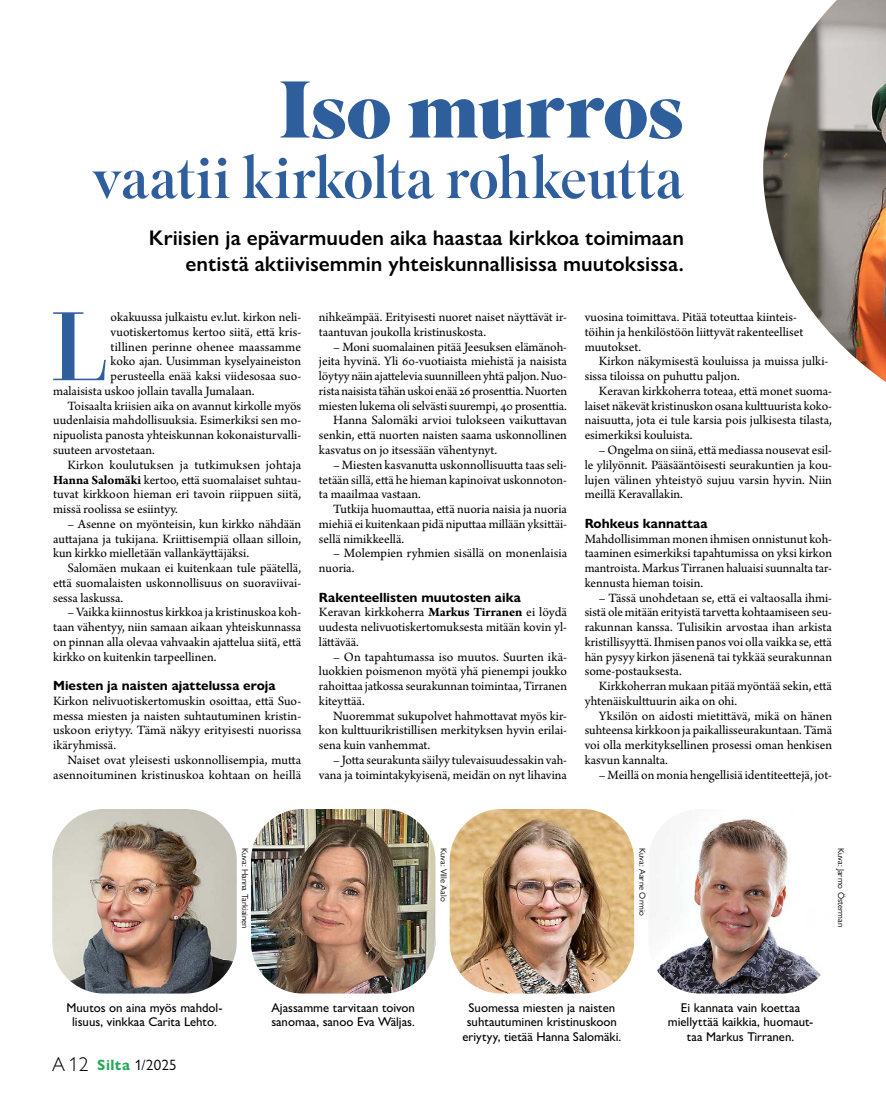
<style>
.page{position:relative;width:886px;height:1099px;background:#fff}
.page>*{position:absolute;margin:0;border:0;box-sizing:border-box;transform-origin:0 0}
.t1{font:500 102.62px "Questa Grande";color:#2e5e9c}
.t2{font:900 80px "Superior Title";letter-spacing:-.015em;color:#2e5e9c}
.t3{font:58.75px "Superior Title";letter-spacing:-.02em;color:#2e5e9c}
.t4{font:600 21.25px/25.8px "Gill Sans Nova";color:#000;text-align:right}
.t5{font:15px "Gill Sans Nova";color:#000}
.t6{font:13.38px/14.8px "Arno Pro";color:#000;text-align:justify}
.t7{font:700 13.38px "Gill Sans Nova";color:#000}
.t8{font:500 12.75px/14.8px "Gill Sans Nova";color:#000;text-align:center}
.t9{font:8.75px "Gill Sans Nova";color:#000}
.s1{font-weight:700}
.s2{font-weight:300;font-size:20px}
.s3{font-weight:700;color:#25ab55}
</style>
<div class="page">
<img style="left:763px;top:0;width:123px;height:382px">
<img style="left:52px;top:809px;width:185px;height:184px">
<img style="left:251px;top:809px;width:184px;height:184px">
<img style="left:450px;top:809px;width:184px;height:184px">
<img style="left:657px;top:818px;width:164px;height:175px">
<h2 class="t2" style="left:279px;top:59px;width:407px">Iso murros</h2>
<h3 class="t3" style="left:92px;top:142px;width:594px">vaatii kirkolta rohkeutta</h3>
<h3 class="t4" style="left:149px;top:225px;width:537px">Kriisien ja epävarmuuden aika haastaa kirkkoa toimimaan entistä aktiivisemmin yhteiskunnallisissa muutoksissa.</h3>
<h1 class="t1" style="left:50px;top:284px;width:59px">L</h1>
<p class="t6" style="left:111px;top:310px;width:192px">okakuussa julkaistu ev.lut. kirkon neli-</p>
<p class="t6" style="left:111px;top:325px;width:192px">vuotiskertomus kertoo siitä, että kris-</p>
<p class="t6" style="left:111px;top:340px;width:192px">tillinen perinne ohenee maassamme</p>
<p class="t6" style="left:111px;top:355px;width:192px">koko ajan. Uusimman kyselyaineiston</p>
<p class="t6" style="left:111px;top:369px;width:192px">perusteella enää kaksi viidesosaa suo-</p>
<p class="t6" style="left:53px;top:384px;width:203px">malaisista uskoo jollain tavalla Jumalaan.</p>
<p class="t6" style="left:67px;top:399px;width:235px">Toisaalta kriisien aika on avannut kirkolle myös</p>
<p class="t6" style="left:53px;top:414px;width:250px">uudenlaisia mahdollisuuksia. Esimerkiksi sen mo-</p>
<p class="t6" style="left:53px;top:428px;width:250px">nipuolista panosta yhteiskunnan kokonaisturvalli-</p>
<p class="t6" style="left:53px;top:443px;width:103px">suuteen arvostetaan.</p>
<p class="t6" style="left:67px;top:458px;width:235px">Kirkon koulutuksen ja tutkimuksen johtaja</p>
<p class="t6" style="left:53px;top:473px;width:250px"><span class="s1">Hanna Salomäki</span> kertoo, että suomalaiset suhtau-</p>
<p class="t6" style="left:53px;top:487px;width:250px">tuvat kirkkoon hieman eri tavoin riippuen siitä,</p>
<p class="t6" style="left:53px;top:502px;width:126px">missä roolissa se esiintyy.</p>
<p class="t6" style="left:53px;top:517px;width:250px;text-indent:14px">– Asenne on myönteisin, kun kirkko nähdään auttajana ja tukijana. Kriittisempiä ollaan silloin, kun kirkko mielletään vallankäyttäjäksi.</p>
<p class="t6" style="left:53px;top:561px;width:250px;text-indent:14px">Salomäen mukaan ei kuitenkaan tule päätellä, että suomalaisten uskonnollisuus on suoraviivai&shy;sessa laskussa.</p>
<p class="t6" style="left:53px;top:605px;width:250px;text-indent:14px">– Vaikka kiinnostus kirkkoa ja kristinuskoa koh&shy;taan vähentyy, niin samaan aikaan yhteiskunnassa on pinnan alla olevaa vahvaakin ajattelua siitä, että kirkko on kuitenkin tarpeellinen.</p>
<p class="t7" style="left:53px;top:677px;width:224px">Miesten ja naisten ajattelussa eroja</p>
<p class="t6" style="left:53px;top:694px;width:250px">Kirkon nelivuotiskertomuskin osoittaa, että Suo&shy;messa miesten ja naisten suhtautuminen kristin&shy;uskoon eriytyy. Tämä näkyy erityisesti nuorissa ikäryhmissä.</p>
<p class="t6" style="left:53px;top:753px;width:250px;text-align:right">Naiset ovat yleisesti uskonnollisempia, mutta asennoituminen kristinuskoa kohtaan on heillä</p>
<p class="t6" style="left:319px;top:310px;width:250px">nihkeämpää. Erityisesti nuoret naiset näyttävät ir&shy;taantuvan joukolla kristinuskosta.</p>
<p class="t6" style="left:333px;top:340px;width:235px">– Moni suomalainen pitää Jeesuksen elämänoh-</p>
<p class="t6" style="left:319px;top:355px;width:250px">jeita hyvinä. Yli 60-vuotiaista miehistä ja naisista</p>
<p class="t6" style="left:319px;top:369px;width:250px">löytyy näin ajattelevia suunnilleen yhtä paljon. Nuo-</p>
<p class="t6" style="left:319px;top:384px;width:250px">rista naisista tähän uskoi enää 26 prosenttia. Nuorten</p>
<p class="t6" style="left:319px;top:399px;width:250px">miesten lukema oli selvästi suurempi, 40 prosenttia.</p>
<p class="t6" style="left:333px;top:414px;width:235px">Hanna Salomäki arvioi tulokseen vaikuttavan</p>
<p class="t6" style="left:319px;top:428px;width:250px">senkin, että nuorten naisten saama uskonnollinen</p>
<p class="t6" style="left:319px;top:443px;width:180px">kasvatus on jo itsessään vähentynyt.</p>
<p class="t6" style="left:319px;top:458px;width:250px;text-indent:14px">– Miesten kasvanutta uskonnollisuutta taas seli&shy;tetään sillä, että he hieman kapinoivat uskonnoton&shy;ta maailmaa vastaan.</p>
<p class="t6" style="left:319px;top:502px;width:250px;text-indent:14px">Tutkija huomauttaa, että nuoria naisia ja nuoria miehiä ei kuitenkaan pidä niputtaa millään yksittäi&shy;sellä nimikkeellä.</p>
<p class="t6" style="left:319px;top:546px;width:250px;text-indent:14px">– Molempien ryhmien sisällä on monenlaisia nuoria.</p>
<p class="t7" style="left:319px;top:588px;width:203px">Rakenteellisten muutosten aika</p>
<p class="t6" style="left:319px;top:605px;width:250px">Keravan kirkkoherra <span class="s1">Markus Tirranen</span> ei löydä uudesta nelivuotiskertomuksesta mitään kovin yl&shy;lättävää.</p>
<p class="t6" style="left:319px;top:650px;width:250px;text-indent:14px">– On tapahtumassa iso muutos. Suurten ikä&shy;luokkien poismenon myötä yhä pienempi joukko rahoittaa jatkossa seurakunnan toimintaa, Tirranen kiteyttää.</p>
<p class="t6" style="left:319px;top:709px;width:250px;text-indent:14px">Nuoremmat sukupolvet hahmottavat myös kir&shy;kon kulttuurikristillisen merkityksen hyvin erilai&shy;sena kuin vanhemmat.</p>
<p class="t6" style="left:319px;top:753px;width:250px;text-align:right">– Jotta seurakunta säilyy tulevaisuudessakin vah&shy;vana ja toimintakykyisenä, meidän on nyt lihavina</p>
<p class="t6" style="left:585px;top:310px;width:220px;text-align:left">vuosina toimittava. Pitää toteuttaa kiinteis&shy;töihin ja henkilöstöön liittyvät rakenteelliset muutokset.</p>
<p class="t6" style="left:585px;top:355px;width:245px;text-indent:14px">Kirkon näkymisestä kouluissa ja muissa julki&shy;sissa tiloissa on puhuttu paljon.</p>
<p class="t6" style="left:585px;top:384px;width:249px;text-indent:14px">Keravan kirkkoherra toteaa, että monet suoma&shy;laiset näkevät kristinuskon osana kulttuurista koko&shy;naisuutta, jota ei tule karsia pois julkisesta tilasta, esimerkiksi kouluista.</p>
<p class="t6" style="left:585px;top:443px;width:249px;text-indent:14px">– Ongelma on siinä, että mediassa nousevat esil&shy;le ylilyönnit. Pääsääntöisesti seurakuntien ja kou&shy;lujen välinen yhteistyö sujuu varsin hyvin. Niin meillä Keravallakin.</p>
<p class="t7" style="left:585px;top:515px;width:124px">Rohkeus kannattaa</p>
<p class="t6" style="left:585px;top:532px;width:249px">Mahdollisimman monen ihmisen onnistunut koh&shy;taaminen esimerkiksi tapahtumissa on yksi kirkon mantroista. Markus Tirranen haluaisi suunnalta tar&shy;kennusta hieman toisin.</p>
<p class="t6" style="left:585px;top:591px;width:249px;text-indent:14px">– Tässä unohdetaan se, että ei valtaosalla ihmi&shy;sistä ole mitään erityistä tarvetta kohtaamiseen seu&shy;rakunnan kanssa. Tulisikin arvostaa ihan arkista kristillisyyttä. Ihmisen panos voi olla vaikka se, että hän pysyy kirkon jäsenenä tai tykkää seurakunnan some-postauksesta.</p>
<p class="t6" style="left:585px;top:679px;width:249px;text-indent:14px">Kirkkoherran mukaan pitää myöntää sekin, että yhtenäiskulttuurin aika on ohi.</p>
<p class="t6" style="left:585px;top:709px;width:249px;text-indent:14px">Yksilön on aidosti mietittävä, mikä on hänen suhteensa kirkkoon ja paikallisseurakuntaan. Tämä voi olla merkityksellinen prosessi oman henkisen kasvun kannalta.</p>
<p class="t6" style="left:599px;top:768px;width:235px">– Meillä on monia hengellisiä identiteettejä, jot-</p>
<p class="t9" style="left:250px;top:847px;width:83px;rotate:90deg">Kuva: Hanna Tarkiainen</p>
<p class="t9" style="left:449px;top:847px;width:55px;rotate:90deg">Kuva: Ville Aalo</p>
<p class="t9" style="left:648px;top:847px;width:70px;rotate:90deg">Kuva: Aarne Ormio</p>
<p class="t9" style="left:846px;top:847px;width:81px;rotate:90deg">Kuva: Jarmo Österman</p>
<p class="t8" style="left:271px;top:999px;width:145px;text-align:left">Ajassamme tarvitaan toivon sanomaa, sanoo Eva Wäljas.</p>
<p class="t8" style="left:462px;top:999px;width:160px">Suomessa miesten ja naisten suhtautuminen kristinuskoon eriytyy, tietää Hanna Salomäki.</p>
<p class="t8" style="left:66px;top:999px;width:157px">Muutos on aina myös mahdol&shy;lisuus, vinkkaa Carita Lehto.</p>
<p class="t8" style="left:668px;top:999px;width:147px">Ei kannata vain koettaa miellyttää kaikkia, huomaut&shy;taa Markus Tirranen.</p>
<p class="t5" style="left:52px;top:1056px;width:125px"><span class="s2">A 12</span> <span class="s3">Silta</span> 1/2025</p>
</div>
